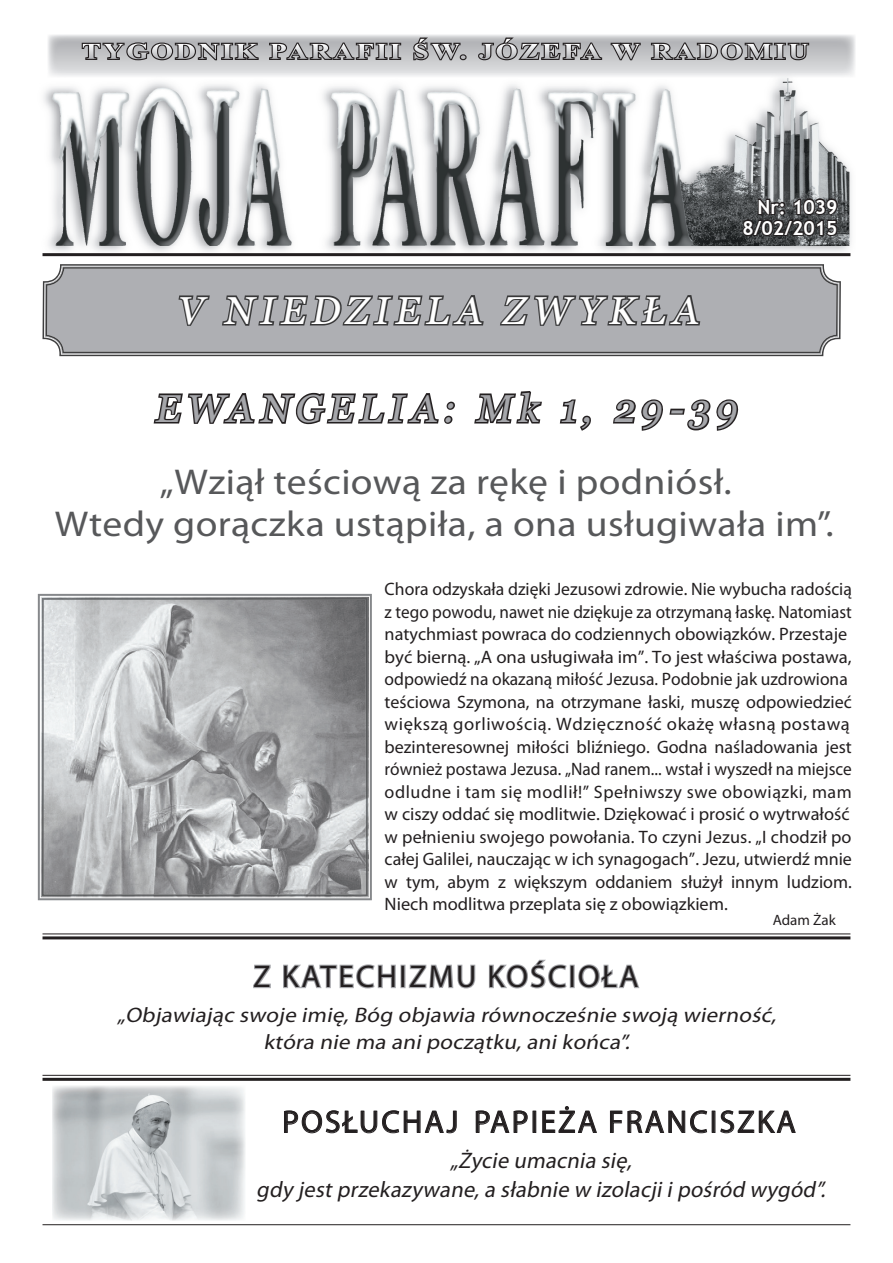
<style>
.page{position:relative;width:893px;height:1263px;background:#fff}
.page>*{position:absolute;margin:0;border:0;box-sizing:border-box;transform-origin:0 0}
.t1{font:italic 39px "Georgia";color:#a5a6aa}
.t2{font:italic 39px "Georgia";color:#fff}
.t3{font:36px/42px "Myriad Pro";letter-spacing:.01em;color:#57585a;text-align:center;scale:1.1 1}
.t4{font:31.5px "Myriad Pro";letter-spacing:.07em;color:#231f20}
.t5{font:italic 22.5px/28.5px "Myriad Pro";color:#231f20;text-align:center}
.t6{font:700 22.5px "Times New Roman";letter-spacing:.09em;color:#fff;scale:1.26 1}
.t7{font:italic 21px/27px "Myriad Pro";letter-spacing:.01em;color:#231f20;text-align:center;scale:1.1 1}
.t8{font:700 19.5px/21px "Trebuchet MS";color:#fff;text-align:right}
.t9{font:18px/22.5px "Myriad Pro";color:#231f20}
.t10{font:15px "Myriad Pro";color:#231f20}
</style>
<div class="page">
<hr style="left:43px;top:1224px;width:807px;height:1px;background:#231f20">
<img style="left:839px;top:171px;width:13px;height:86px">
<img style="left:41px;top:78px;width:808px;height:168px">
<hr style="left:43px;top:253px;width:807px;height:3px;background:#231f20">
<svg style="left:46px;top:267px;width:106px;height:86px;background:#abacb0"></svg>
<svg style="left:81px;top:41px;width:179px;height:21px;background:#807f81"></svg>
<svg style="left:268px;top:41px;width:134px;height:20px;background:#7b7a7c"></svg>
<svg style="left:412px;top:36px;width:56px;height:26px"></svg>
<svg style="left:476px;top:36px;width:127px;height:26px;background:#8a898b"></svg>
<svg style="left:609px;top:41px;width:33px;height:21px"></svg>
<svg style="left:650px;top:36px;width:160px;height:26px;background:#8c8b8d"></svg>
<svg style="left:253px;top:964px;width:18px;height:25px"></svg>
<svg style="left:283px;top:964px;width:113px;height:25px"></svg>
<div style="left:400px;top:965px;width:5px;height:23px;border:2px solid #a8a9ad"></div>
<svg style="left:408px;top:964px;width:68px;height:25px"></svg>
<svg style="left:489px;top:959px;width:78px;height:30px"></svg>
<div style="left:570px;top:965px;width:5px;height:23px;border:2px solid #a8a9ad"></div>
<svg style="left:578px;top:964px;width:62px;height:25px"></svg>
<hr style="left:43px;top:1078px;width:807px;height:3px;background:#231f20">
<hr style="left:43px;top:1075px;width:807px;height:1px;background:#231f20">
<hr style="left:43px;top:936px;width:807px;height:3px;background:#231f20">
<hr style="left:43px;top:933px;width:807px;height:1px;background:#231f20">
<svg style="left:152px;top:197px;width:687px;height:234px"></svg>
<svg style="left:38px;top:594px;width:334px;height:306px"></svg>
<img style="left:42px;top:598px;width:326px;height:298px">
<svg style="left:284px;top:1110px;width:173px;height:23px"></svg>
<svg style="left:476px;top:1110px;width:52px;height:23px"></svg>
<svg style="left:542px;top:1106px;width:55px;height:27px"></svg>
<svg style="left:610px;top:1110px;width:97px;height:23px"></svg>
<svg style="left:720px;top:1110px;width:76px;height:23px"></svg>
<img style="left:52px;top:1085px;width:193px;height:135px">
<p class="t6" style="left:82px;top:36px;width:578px">TYGODNIK PARAFII ŚW. JÓZEFA W RADOMIU</p>
<h1 class="t2" style="left:176px;top:288px;width:530px">V NIEDZIELA ZWY KŁA</h1>
<p class="t8" style="left:742px;top:196px;width:97px">Nr: 1039<br>8/02/2015</p>
<h1 class="t1" style="left:154px;top:386px;width:592px">EWANGELIA: Mk 1, 29-39</h1>
<h2 class="t3" style="left:55px;top:461px;width:709px">„Wziął teściową za rękę i podniósł.<br>Wtedy gorączka ustąpiła, a ona usługiwała im”.</h2>
<p class="t9" style="left:385px;top:578px;width:469px">Chora odzyskała dzięki Jezusowi zdrowie. Nie wybucha radością z tego powodu, nawet nie dziękuje za otrzymaną łaskę. Natomiast natychmiast powraca do codziennych obowiązków. Przestaje być bierną. „A ona usługiwała im”. To jest właściwa postawa, odpowiedź na okazaną miłość Jezusa. Podobnie jak uzdrowiona teściowa Szymona, na otrzymane łaski, muszę odpowiedzieć większą gorliwością. Wdzięczność okażę własną postawą bezinteresownej miłości bliźniego. Godna naśladowania jest również postawa Jezusa. „Nad ranem... wstał i wyszedł na miejsce odludne i tam się modlił!” Spełniwszy swe obowiązki, mam w ciszy oddać się modlitwie. Dziękować i prosić o wytrwałość w pełnieniu swojego powołania. To czyni Jezus. „I chodził po całej Galilei, nauczając w ich synagogach”. Jezu, utwierdź mnie w tym, abym z większym oddaniem służył innym ludziom.<br>Niech modlitwa przeplata się z obowiązkiem.</p>
<p class="t10" style="left:773px;top:911px;width:64px">Adam Żak</p>
<h3 class="t4" style="left:253px;top:959px;width:387px">Z KATECHIZMU KOŚCIOŁA</h3>
<p class="t7" style="left:117px;top:1002px;width:604px">„Objawiając swoje imię,Bóg objawia równocześnie swoją wierność, która nie ma anipoczątku,anikońca”.</p>
<h3 class="t4" style="left:282px;top:1105px;width:515px">POSŁUCHAJ PAPIEŻA FRANCISZKA</h3>
<p class="t5" style="left:256px;top:1147px;width:575px">„Życie umacnia się,<br>gdy jestprzekazywane,a słabnie w izolacjiipośród wygód”.</p>
</div>
